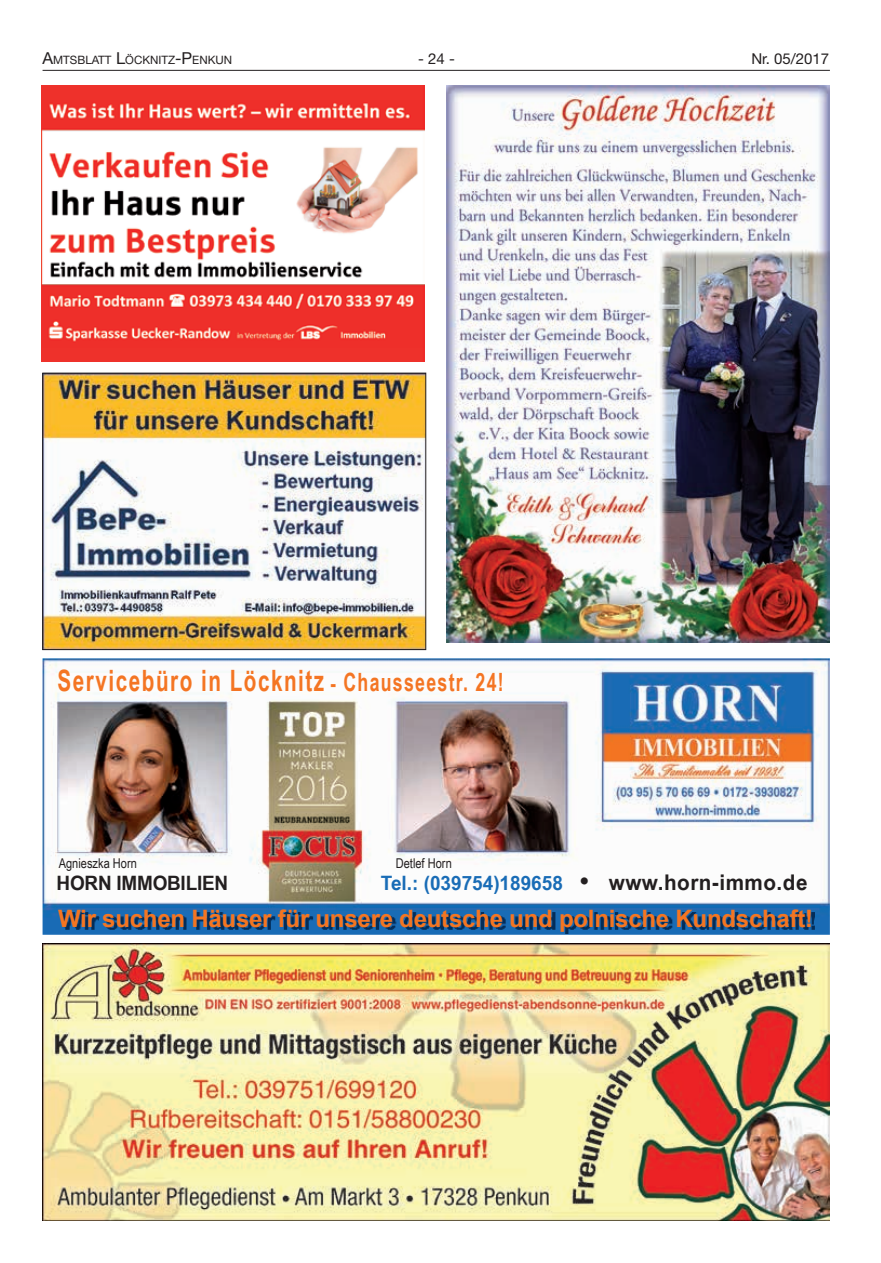
<style>
.page{position:relative;width:881px;height:1263px;background:#fff}
.page>*{position:absolute;margin:0;border:0;box-sizing:border-box;transform-origin:0 0}
.t1{font:700 29.4px "Arial Narrow";letter-spacing:.06em;color:#f47523;scale:.86 1}
.t2{font:700 24px "Arial";letter-spacing:-.01em;color:#f47521}
.t3{font:700 19.8px "Arial Narrow";color:#196cb6;scale:1.17 1}
.t4{font:700 19.8px "Arial Narrow";letter-spacing:-.01em;color:#231f20;scale:1.17 1}
.t5{font:15px "Helvetica Neue";color:#231f20}
.t6{font:13.5px "Arial Narrow";color:#231f20}
.t7{font:11.55px "Helvetica Neue";color:#231f20}
.s1{font-size:16.5px}
.s2{font-size:21px}
.s3{font-size:25.2px}
.s4{font-size:25.2px;color:#231f20}
.s5{font-size:21.6px;color:#231f20}
</style>
<div class="page">
<hr style="left:43px;top:70px;width:786px;height:1px;background:#231f20">
<img style="left:43px;top:944px;width:786px;height:276px">
<img style="left:43px;top:658px;width:786px;height:277px">
<img style="left:62px;top:911px;width:752px;height:23px">
<img style="left:45px;top:375px;width:379px;height:273px">
<div style="left:43px;top:373px;width:383px;height:277px;border:1px solid #231f20"></div>
<img style="left:42px;top:85px;width:382px;height:276px">
<img style="left:447px;top:85px;width:382px;height:557px">
<p class="t7" style="left:43px;top:53px;width:191px"><span class="s1">A</span>MTSBLATT <span class="s1">L</span>ÖCKNITZ<span class="s1">-P</span>ENKUN</p>
<p class="t5" style="left:418px;top:49px;width:38px">- 24 -</p>
<p class="t5" style="left:751px;top:49px;width:79px">Nr. 05/2017</p>
<p class="t1" style="left:58px;top:663px;width:520px">Servicebüro in Löcknitz <span class="s2">-</span> <span class="s3">Chausseestr. 24!</span></p>
<p class="t6" style="left:59px;top:856px;width:80px">Agnieszka Horn</p>
<p class="t6" style="left:395px;top:856px;width:57px">Detlef Horn</p>
<p class="t4" style="left:57px;top:872px;width:148px">HORN IMMOBILIEN</p>
<p class="t3" style="left:381px;top:872px;width:366px">Tel.: (039754)189658 <span class="s4">•</span> <span class="s5">www.horn-immo.de</span></p>
<p class="t2" style="left:58px;top:902px;width:756px">Wir suchen Häuser für unsere deutsche und polnische Kundschaft!</p>
</div>
